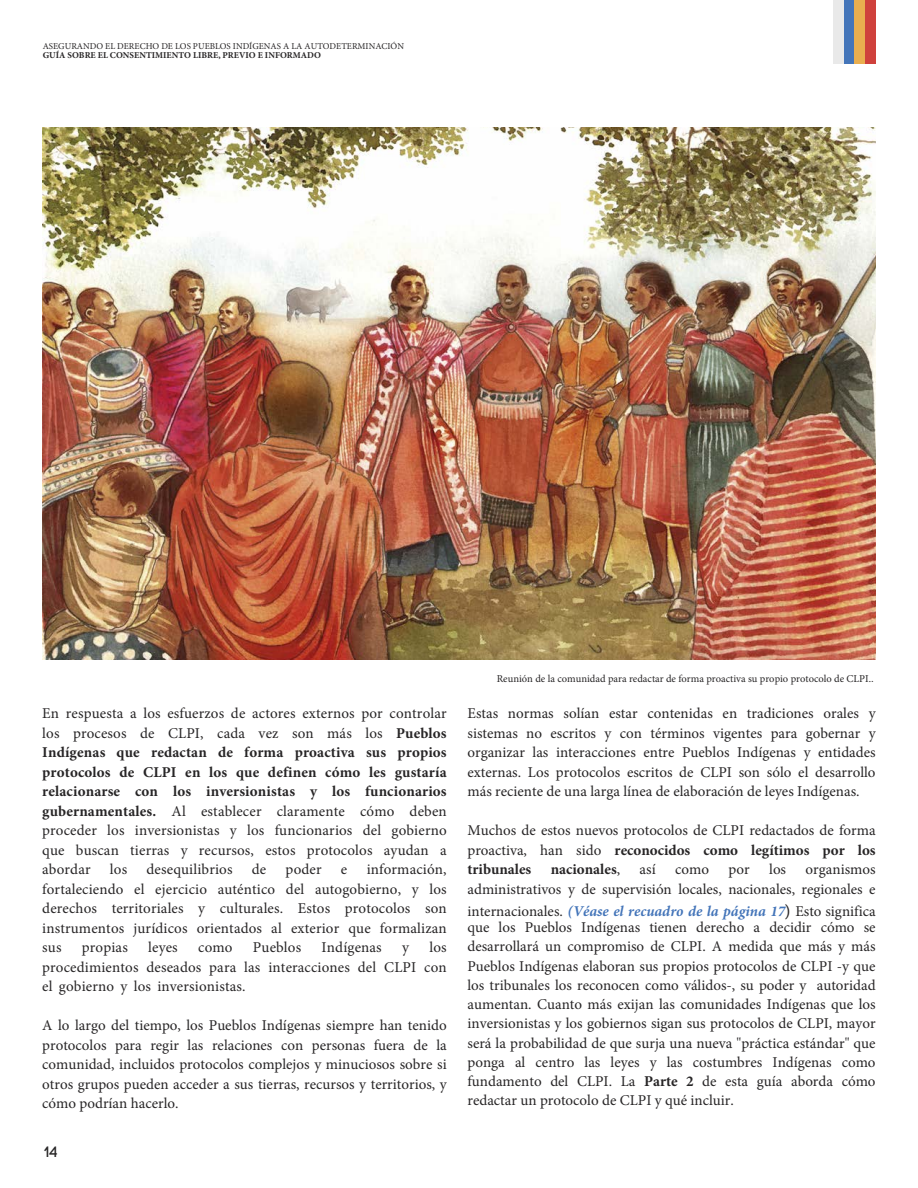
<style>
.page{position:relative;width:918px;height:1188px;background:#fff}
.page>*{position:absolute;margin:0;border:0;box-sizing:border-box;transform-origin:0 0}
.t1{font:15px/19.5px "Minion Pro";color:#272526;text-align:justify}
.t2{font:700 15px "Minion Pro";color:#272526}
.t3{font:15px "Code Pro";color:#272526}
.t4{font:10.5px "Minion Pro";color:#272526}
.t5{font:9px/9px "Minion Pro";color:#272526}
.s1{font-weight:700}
.s2{font-family:"Roboto"}
.s3{font-weight:400}
.s4{font-weight:700;font-style:italic;color:#4475b9}
</style>
<div class="page">
<div style="left:865px;top:0;width:10px;height:64px;background:#cf413c"></div>
<div style="left:854px;top:0;width:11px;height:64px;background:#e9ae4f"></div>
<div style="left:844px;top:0;width:10px;height:64px;background:#4475b9"></div>
<div style="left:833px;top:0;width:11px;height:64px;background:#e9e9e9"></div>
<img style="left:43px;top:128px;width:832px;height:531px">
<p class="t5" style="left:43px;top:42px;width:363px">ASEGURANDO EL DERECHO DE LOS PUEBLOS INDÍGENAS A LA AUTODETERMINACIÓN<br><span class="s1">GUÍA SOBRE EL CONSENTIMIENTO LIBRE, PREVIO E INFORMADO</span></p>
<p class="t1" style="left:42px;top:704px;width:406px">En respuesta a los esfuerzos de actores externos por controlar los procesos de CLPI, cada vez son más los <span class="s1">Pueblos Indígenas que redactan de forma proactiva sus propios protocolos de CLPI en los que definen cómo les gustaría relacionarse con los inversionistas y los funcionarios gubernamentales.</span> Al establecer claramente cómo deben proceder los inversionistas y los funcionarios del gobierno que buscan tierras y recursos, estos protocolos ayudan a abordar</p>
<p class="t1" style="left:110px;top:860px;width:19px">los</p>
<p class="t1" style="left:147px;top:860px;width:87px">desequilibrios</p>
<p class="t1" style="left:252px;top:860px;width:16px">de</p>
<p class="t1" style="left:286px;top:860px;width:37px">poder</p>
<p class="t1" style="left:341px;top:860px;width:8px">e</p>
<p class="t1" style="left:42px;top:860px;width:406px;text-indent:324px">información, fortaleciendo el ejercicio auténtico del autogobierno, y los derechos territoriales y culturales. Estos protocolos son instrumentos jurídicos orientados al exterior que formalizan sus</p>
<p class="t1" style="left:42px;top:938px;width:406px;text-indent:387px">los procedimientos deseados para las interacciones del CLPI con el gobierno y los inversionistas.</p>
<p class="t1" style="left:42px;top:1016px;width:406px">A lo largo del tiempo, los Pueblos Indígenas siempre han tenido protocolos para regir las relaciones con personas fuera de la comunidad, incluidos protocolos complejos y minuciosos sobre si otros grupos pueden acceder a sus tierras, recursos y territorios, y cómo podrían hacerlo.</p>
<p class="t1" style="left:82px;top:938px;width:47px">propias</p>
<p class="t1" style="left:148px;top:938px;width:31px">leyes</p>
<p class="t1" style="left:198px;top:938px;width:36px">como</p>
<p class="t1" style="left:253px;top:938px;width:50px">Pueblos</p>
<p class="t1" style="left:322px;top:938px;width:62px">Indígenas</p>
<p class="t1" style="left:402px;top:938px;width:8px">y</p>
<p class="t3" style="left:44px;top:1143px;width:15px">14</p>
<p class="t4" style="left:497px;top:671px;width:379px">Reunión de la comunidad para redactar de forma proactiva su propio protocolo de CLPI.<span class="s2">.</span></p>
<p class="t1" style="left:468px;top:704px;width:410px">Estas normas solían estar contenidas en tradiciones orales y sistemas no escritos y con términos vigentes para gobernar y organizar las interacciones entre Pueblos Indígenas y entidades externas. Los protocolos escritos de CLPI son sólo el desarrollo más reciente de una larga línea de elaboración de leyes Indígenas.</p>
<p class="t1" style="left:468px;top:821px;width:410px">Muchos de estos nuevos protocolos de CLPI redactados de forma proactiva, han sido <span class="s1">reconocidos como legítimos por los tribunales</span></p>
<p class="t2" style="left:551px;top:859px;width:71px">nacionales<span class="s3">,</span></p>
<p class="t1" style="left:640px;top:860px;width:18px">así</p>
<p class="t1" style="left:675px;top:860px;width:35px">como</p>
<p class="t1" style="left:729px;top:860px;width:23px">por</p>
<p class="t1" style="left:769px;top:860px;width:18px">los</p>
<p class="t1" style="left:468px;top:860px;width:410px;text-align:right">organismos<br>administrativos y de supervisión locales, nacionales, regionales e</p>
<p class="t1" style="left:468px;top:903px;width:410px;line-height:16.5px">internacionales. <span class="s4">(Véase el recuadro de la página 17</span><span class="s2">)</span> Esto significa que los Pueblos Indígenas tienen derecho a decidir cómo se</p>
<p class="t1" style="left:468px;top:937px;width:410px">desarrollará un compromiso de CLPI. A medida que más y más Pueblos Indígenas elaboran sus propios protocolos de CLPI -y que los tribunales los reconocen como válidos-, su poder y autoridad aumentan. Cuanto más exijan las comunidades Indígenas que los inversionistas y los gobiernos sigan sus protocolos de CLPI, mayor será la probabilidad de que surja una nueva "práctica estándar" que ponga al centro las leyes y las costumbres Indígenas como fundamento del CLPI. La <span class="s1">Parte 2</span> de esta guía aborda cómo redactar un protocolo de CLPI y qué incluir.</p>
</div>
